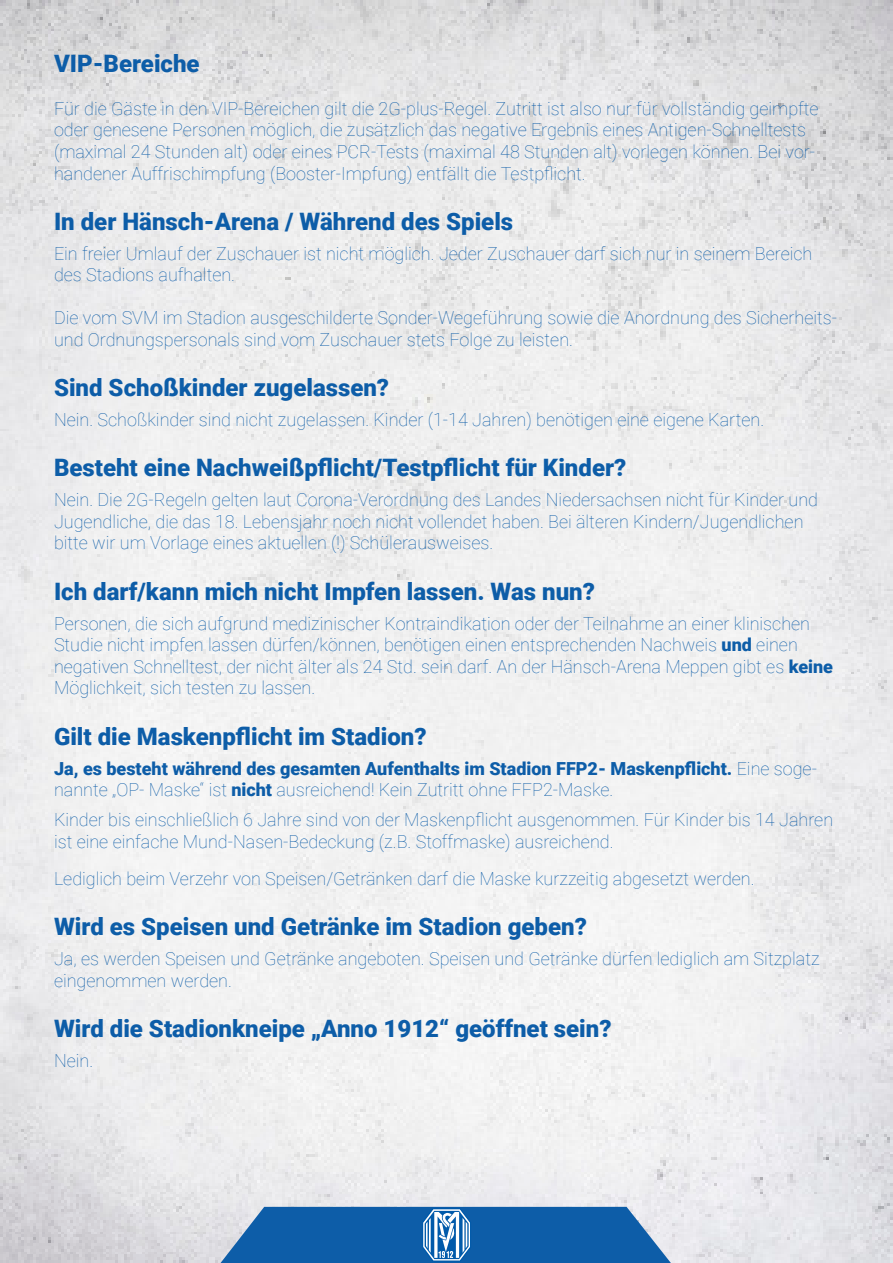
<style>
.page{position:relative;width:893px;height:1263px;background:#fff}
.page>*{position:absolute;margin:0;border:0;box-sizing:border-box;transform-origin:0 0}
.t1{font:900 24px "Roboto";color:#0d5da8}
.t2{font:100 18px/21.6px "Roboto";color:#0d5da8}
.t3{font:900 18px/21.6px "Roboto";color:#0d5da8}
.s1{font-weight:900}
.s2{font-weight:100}
</style>
<div class="page">
<img style="left:0;top:0;width:893px;height:1263px">
<div style="left:110px;top:1213px;width:673px;height:50px;background:#231f20;opacity:.22"></div>
<svg style="left:221px;top:1207px;width:450px;height:56px;background:#286eb0"></svg>
<p class="t1" style="left:54px;top:47px;width:147px">VIP-Bereiche</p>
<p class="t2" style="left:54px;top:97px;width:766px">Für die Gäste in den VIP-Bereichen gilt die 2G-plus-Regel. Zutritt ist also nur für vollständig geimpfte oder genesene Personen möglich, die zusätzlich das negative Ergebnis eines Antigen-Schnelltests (maximal 24 Stunden alt) oder eines PCR-Tests (maximal 48 Stunden alt) vorlegen können. Bei vor&shy;handener Auffrischimpfung (Booster-Impfung) entfällt die Testpflicht.</p>
<p class="t1" style="left:54px;top:204px;width:461px">In der Hänsch-Arena / Während des Spiels</p>
<p class="t2" style="left:54px;top:242px;width:760px">Ein freier Umlauf der Zuschauer ist nicht möglich. Jeder Zuschauer darf sich nur in seinem Bereich des Stadions aufhalten.</p>
<p class="t2" style="left:54px;top:306px;width:785px">Die vom SVM im Stadion ausgeschilderte Sonder-Wegeführung sowie die Anordnung des Sicherheits&shy;und Ordnungspersonals sind vom Zuschauer stets Folge zu leisten.</p>
<p class="t1" style="left:54px;top:371px;width:337px">Sind Schoßkinder zugelassen?</p>
<p class="t2" style="left:54px;top:408px;width:712px">Nein. Schoßkinder sind nicht zugelassen. Kinder (1-14 Jahren) benötigen eine eigene Karten.</p>
<p class="t1" style="left:54px;top:451px;width:574px">Besteht eine Nachweißpflicht/Testpflicht für Kinder?</p>
<p class="t2" style="left:54px;top:488px;width:766px">Nein. Die 2G-Regeln gelten laut Corona-Verordnung des Landes Niedersachsen nicht für Kinder und<br>Jugendliche, die das 18. Lebensjahr noch nicht vollendet haben. Bei älteren Kindern/Jugendlichen bitte wir um Vorlage eines aktuellen (!) Schülerausweises.</p>
<p class="t1" style="left:54px;top:574px;width:542px">Ich darf/kann mich nicht Impfen lassen. Was nun?</p>
<p class="t2" style="left:54px;top:612px;width:780px">Personen, die sich aufgrund medizinischer Kontraindikation oder der Teilnahme an einer klinischen Studie nicht impfen lassen dürfen/können, benötigen einen entsprechenden Nachweis <span class="s1">und</span> einen negativen Schnelltest, der nicht älter als 24 Std. sein darf. An der Hänsch-Arena Meppen gibt es <span class="s1">keine </span>Möglichkeit, sich testen zu lassen.</p>
<p class="t1" style="left:54px;top:719px;width:374px">Gilt die Maskenpflicht im Stadion?</p>
<p class="t3" style="left:54px;top:757px;width:764px">Ja, es besteht während des gesamten Aufenthalts im Stadion FFP2- Maskenpflicht. <span class="s2">Eine soge&shy;nannte „OP- Maske“ ist</span> nicht <span class="s2">ausreichend! Kein Zutritt ohne FFP2-Maske.</span></p>
<p class="t2" style="left:54px;top:808px;width:781px">Kinder bis einschließlich 6 Jahre sind von der Maskenpflicht ausgenommen. Für Kinder bis 14 Jahren ist eine einfache Mund-Nasen-Bedeckung (z.B. Stoffmaske) ausreichend.</p>
<p class="t2" style="left:54px;top:867px;width:702px">Lediglich beim Verzehr von Speisen/Getränken darf die Maske kurzzeitig abgesetzt werden.</p>
<p class="t1" style="left:54px;top:910px;width:534px">Wird es Speisen und Getränke im Stadion geben?</p>
<p class="t2" style="left:54px;top:947px;width:767px">Ja, es werden Speisen und Getränke angeboten. Speisen und Getränke dürfen lediglich am Sitzplatz eingenommen werden.</p>
<p class="t1" style="left:54px;top:1012px;width:559px">Wird die Stadionkneipe „Anno 1912“ geöffnet sein?</p>
<p class="t2" style="left:54px;top:1049px;width:41px">Nein.</p>
</div>
